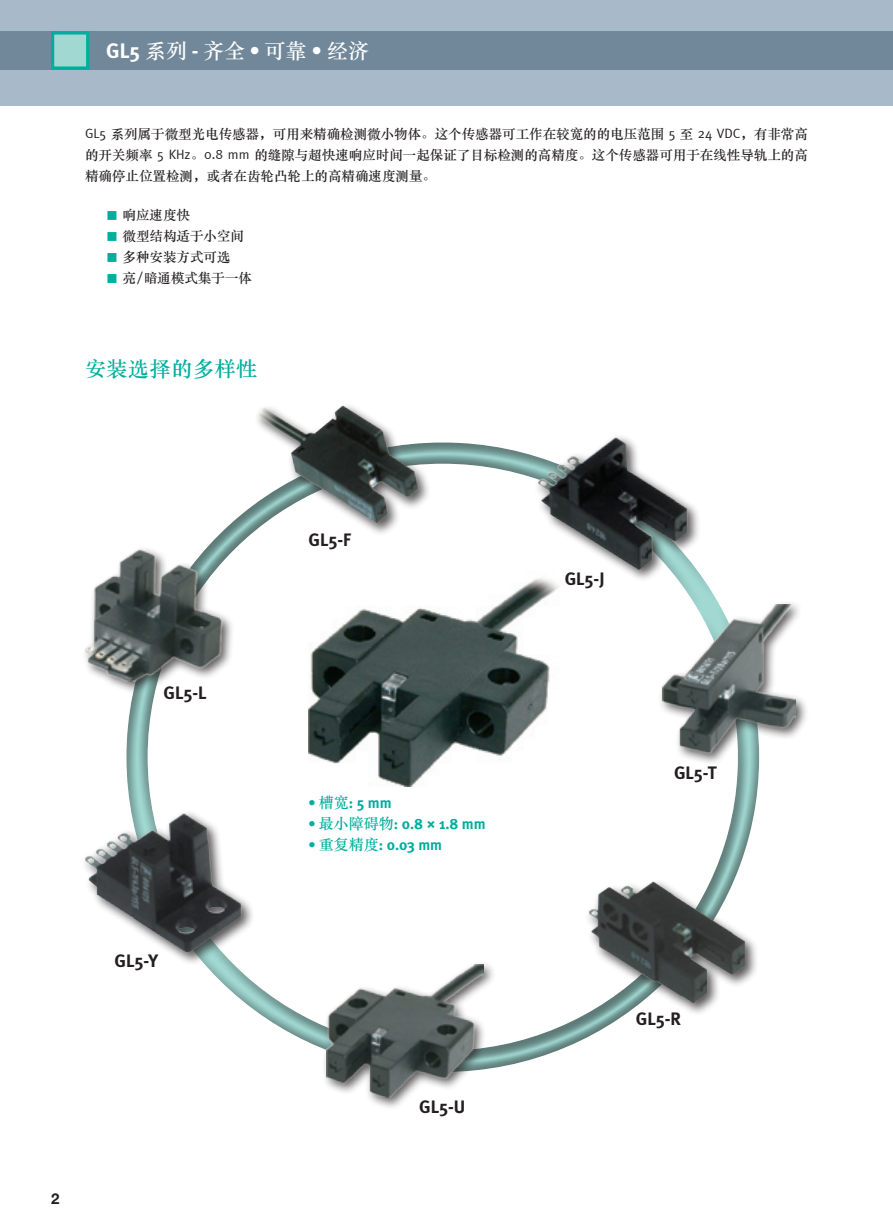
<style>
.page{position:relative;width:893px;height:1221px;background:#fff}
.page>*{position:absolute;margin:0;border:0;box-sizing:border-box;transform-origin:0 0}
.t1{font:21px "ST Zhongsong";color:#fff}
.t2{font:21px "ST Zhongsong";letter-spacing:.03em;color:#00ae9d}
.t3{font:700 18px "Meta";color:#231f20}
.t4{font:700 15px "Meta";color:#00ae9d}
.t5{font:700 15px "Helvetica Neue";color:#231f20}
.t6{font:13.5px/21px "ST Zhongsong";color:#231f20;text-align:justify}
.s1{font-family:"Meta";font-weight:700}
.s2{font-family:"Meta Bold Caps"}
.s3{font-family:"Meta Normal"}
.s4{font-size:12px;color:#00ae9d}
.s5{font-family:"Meta Bold Caps";font-weight:400}
.s6{font-family:"ST Zhongsong";font-weight:400}
</style>
<div class="page">
<div style="left:0;top:0;width:893px;height:106px;background:#a8b9c9"></div>
<div style="left:0;top:31px;width:893px;height:39px;background:#71889a"></div>
<div style="left:51px;top:31px;width:38px;height:39px;background:#a1d8d2;border:3px solid #00ae9d"></div>
<div style="left:126px;top:440px;width:635px;height:633px;background:#231f20;opacity:.5"></div>
<div style="left:657px;top:599px;width:151px;height:166px;background:#231f20;opacity:.75"></div>
<img style="left:662px;top:604px;width:134px;height:149px">
<div style="left:322px;top:960px;width:174px;height:149px;background:#231f20;opacity:.75"></div>
<img style="left:326px;top:964px;width:157px;height:133px">
<div style="left:81px;top:540px;width:156px;height:153px;background:#231f20;opacity:.75"></div>
<img style="left:85px;top:539px;width:144px;height:142px">
<div style="left:253px;top:401px;width:178px;height:135px;background:#231f20;opacity:.75"></div>
<img style="left:257px;top:405px;width:162px;height:118px">
<div style="left:533px;top:432px;width:168px;height:150px;background:#231f20;opacity:.75"></div>
<img style="left:538px;top:436px;width:150px;height:133px">
<div style="left:584px;top:877px;width:175px;height:138px;background:#231f20;opacity:.75"></div>
<img style="left:589px;top:881px;width:157px;height:122px">
<div style="left:81px;top:808px;width:174px;height:156px;background:#231f20;opacity:.75"></div>
<img style="left:85px;top:812px;width:157px;height:141px">
<img style="left:308px;top:571px;width:256px;height:216px">
<h1 class="t1" style="left:106px;top:36px;width:264px"><span class="s1">GL5</span> 系列 <span class="s1">-</span> 齐全 <span class="s2">•</span> 可靠 <span class="s2">•</span> 经济</h1>
<p class="t6" style="left:85px;top:123px;width:724px"><span class="s3">GL5</span> 系列属于微型光电传感器，可用来精确检测微小物体。这个传感器可工作在较宽的的电压范围 <span class="s3">5</span> 至 <span class="s3">24 VDC</span>，有非常高的开关频率 <span class="s3">5 KHz</span>。<span class="s3">0.8 mm</span> 的缝隙与超快速响应时间一起保证了目标检测的高精度。这个传感器可用于在线性导轨上的高精确停止位置检测，或者在齿轮凸轮上的高精确速度测量。</p>
<p class="t6" style="left:106px;top:204px;width:85px"><span class="s4">■</span> 响应速度快</p>
<p class="t6" style="left:106px;top:225px;width:139px"><span class="s4">■</span> 微型结构适于小空间</p>
<p class="t6" style="left:106px;top:246px;width:126px"><span class="s4">■</span> 多种安装方式可选</p>
<p class="t6" style="left:106px;top:267px;width:147px"><span class="s4">■</span> 亮/暗通模式集于一体</p>
<h1 class="t2" style="left:85px;top:354px;width:174px">安装选择的多样性</h1>
<h2 class="t3" style="left:164px;top:681px;width:45px">GL5-L</h2>
<h2 class="t3" style="left:115px;top:949px;width:45px">GL5-Y</h2>
<p class="t5" style="left:51px;top:1189px;width:10px">2</p>
<h2 class="t3" style="left:308px;top:528px;width:44px">GL5-F</h2>
<p class="t4" style="left:308px;top:793px;width:85px"><span class="s5">•</span> <span class="s6">槽宽</span>: 5 mm</p>
<p class="t4" style="left:308px;top:814px;width:179px"><span class="s5">•</span> <span class="s6">最小障碍物</span>: 0.8 × 1.8 mm</p>
<p class="t4" style="left:308px;top:835px;width:135px"><span class="s5">•</span> <span class="s6">重复精度</span>: 0.03 mm</p>
<h2 class="t3" style="left:419px;top:1094px;width:48px">GL5-U</h2>
<h2 class="t3" style="left:565px;top:567px;width:41px">GL5-J</h2>
<h2 class="t3" style="left:674px;top:761px;width:44px">GL5-T</h2>
<h2 class="t3" style="left:636px;top:1006px;width:47px">GL5-R</h2>
</div>
